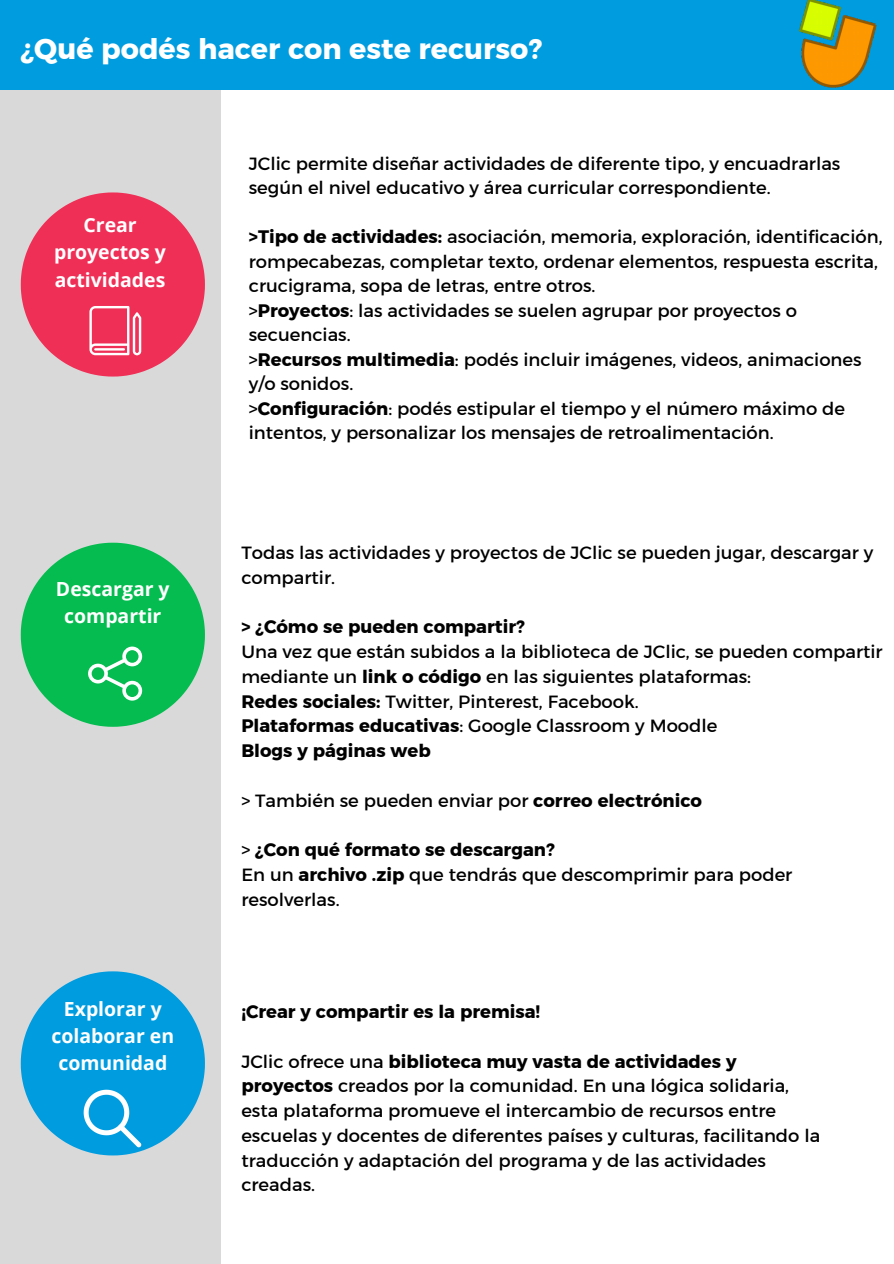
<style>
.page{position:relative;width:894px;height:1264px;background:#fff}
.page>*{position:absolute;margin:0;border:0;box-sizing:border-box;transform-origin:0 0}
.t1{font:28.5px "Kief Montaser Bold";color:#fff}
.t2{font:700 19.5px/27.2px "Open Sans";color:#fff;text-align:center}
.t3{font:18px/24.8px "Kief Montaser Regular";color:#000}
.t4{font:18px "Kief Montaser Bold";color:#000}
.s1{font-family:"Kief Montaser Bold"}
.s2{font-family:"Kief Montaser Regular"}
</style>
<div class="page">
<div style="left:0;top:0;width:220px;height:1263px;background:#d9d9d9"></div>
<div style="left:0;top:0;width:893px;height:90px;background:#009ce0"></div>
<img style="left:799px;top:0;width:78px;height:88px">
<svg style="left:21px;top:542px;width:184px;height:184px"></svg>
<svg style="left:21px;top:971px;width:184px;height:184px"></svg>
<svg style="left:21px;top:192px;width:184px;height:184px"></svg>
<p class="t1" style="left:21px;top:32px;width:522px">¿Qué podés hacer con este recurso?</p>
<p class="t2" style="left:54px;top:211px;width:113px">Crear proyectos y actividades</p>
<p class="t2" style="left:56px;top:574px;width:115px">Descargar y compartir</p>
<p class="t2" style="left:51px;top:994px;width:124px">Explorar y colaborar en comunidad</p>
<p class="t3" style="left:249px;top:151px;width:593px">JClic permite diseñar actividades de diferente tipo, y encuadrarlas según el nivel educativo y área curricular correspondiente.</p>
<p class="t3" style="left:249px;top:225px;width:635px"><span class="s1">&gt;Tipo de actividades:</span> asociación, memoria, exploración, identificación, rompecabezas, completar texto, ordenar elementos, respuesta escrita, crucigrama, sopa de letras, entre otros.</p>
<p class="t3" style="left:249px;top:298px;width:549px">&gt;<span class="s1">Proyectos</span>: las actividades se suelen agrupar por proyectos o secuencias.</p>
<p class="t3" style="left:249px;top:347px;width:614px">&gt;<span class="s1">Recursos multimedia</span>: podés incluir imágenes, videos, animaciones y/o sonidos.</p>
<p class="t3" style="left:249px;top:396px;width:597px">&gt;<span class="s1">Configuración</span>: podés estipular el tiempo y el número máximo de intentos, y personalizar los mensajes de retroalimentación.</p>
<p class="t3" style="left:241px;top:540px;width:633px">Todas las actividades y proyectos de JClic se pueden jugar, descargar y compartir.</p>
<p class="t4" style="left:241px;top:616px;width:285px">&gt; ¿Cómo se pueden compartir?</p>
<p class="t3" style="left:241px;top:639px;width:642px">Una vez que están subidos a la biblioteca de JClic, se pueden compartir mediante un <span class="s1">link o código</span> en las siguientes plataformas:</p>
<p class="t3" style="left:241px;top:688px;width:399px"><span class="s1">Redes sociales:</span> Twitter, Pinterest, Facebook.</p>
<p class="t3" style="left:241px;top:713px;width:477px"><span class="s1">Plataformas educativas</span>: Google Classroom y Moodle</p>
<p class="t4" style="left:241px;top:739px;width:191px">Blogs y páginas web</p>
<p class="t3" style="left:241px;top:788px;width:462px">&gt; También se pueden enviar por <span class="s1">correo electrónico</span></p>
<p class="t4" style="left:241px;top:839px;width:314px"><span class="s2">&gt;</span> ¿Con qué formato se descargan?</p>
<p class="t3" style="left:241px;top:862px;width:552px">En un <span class="s1">archivo .zip</span> que tendrás que descomprimir para poder resolverlas.</p>
<p class="t4" style="left:241px;top:1000px;width:300px">¡Crear y compartir es la premisa!</p>
<p class="t3" style="left:241px;top:1048px;width:580px">JClic ofrece una <span class="s1">biblioteca muy vasta de actividades y proyectos</span> creados por la comunidad. En una lógica solidaria, esta plataforma promueve el intercambio de recursos entre escuelas y docentes de diferentes países y culturas, facilitando la traducción y adaptación del programa y de las actividades creadas.</p>
</div>
